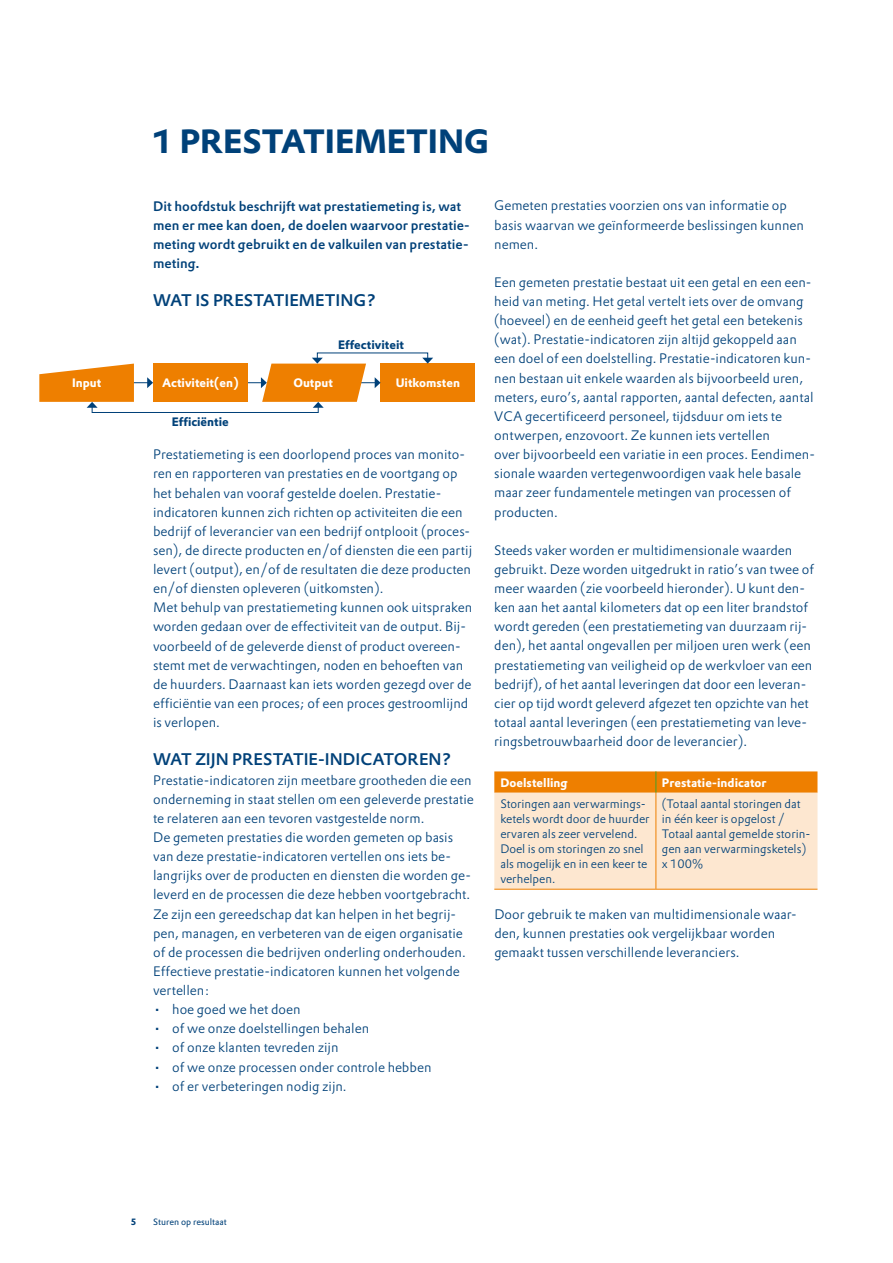
<style>
.page{position:relative;width:893px;height:1263px;background:#fff}
.page>*{position:absolute;margin:0;border:0;box-sizing:border-box;transform-origin:0 0}
.t1{font:700 33px "DTL Prokyon TOT";color:#004179}
.t2{font:500 16.5px "DTL Prokyon TOT";color:#004179}
.t3{font:300 13.5px/19.2px "DTL Prokyon TOT";color:#004179}
.t4{font:500 13.5px/19.2px "DTL Prokyon TOT";color:#004179}
.t5{font:300 12px/15px "DTL Prokyon TOT";color:#004179}
.t6{font:700 12px "DTL Prokyon TOT";color:#fff}
.t7{font:700 12px "DTL Prokyon TOT";color:#004179}
.t8{font:9px "DTL Prokyon TOT";color:#004179}
.t9{font:700 9px "DTL Prokyon TOT";color:#004179}
</style>
<div class="page">
<svg style="left:494px;top:771px;width:323px;height:118px;background:#fad4aa"></svg>
<hr style="left:655px;top:793px;width:1px;height:96px;background:#ee7f00">
<hr style="left:494px;top:889px;width:162px;height:1px;background:#ee7f00">
<hr style="left:656px;top:889px;width:161px;height:1px;background:#ee7f00">
<div style="left:381px;top:364px;width:94px;height:38px;background:#ee7f00"></div>
<div style="left:153px;top:364px;width:95px;height:38px;background:#ee7f00"></div>
<svg style="left:422px;top:358px;width:11px;height:6px"></svg>
<div style="left:92px;top:406px;width:227px;height:7px;border:1px solid #004179"></div>
<svg style="left:236px;top:358px;width:145px;height:50px"></svg>
<svg style="left:39px;top:364px;width:114px;height:44px"></svg>
<h1 class="t1" style="left:153px;top:120px;width:337px">1 Prestatiemeting</h1>
<p class="t4" style="left:153px;top:196px;width:318px">Dit hoofdstuk beschrijft wat prestatiemeting is, wat men er mee kan doen, de doelen waarvoor prestatie&shy;meting wordt gebruikt en de valkuilen van prestatie&shy;meting.</p>
<p class="t2" style="left:153px;top:290px;width:225px">Wat is prestatiemeting?</p>
<p class="t7" style="left:338px;top:337px;width:67px">Effectiviteit</p>
<p class="t6" style="left:72px;top:375px;width:31px">Input</p>
<p class="t6" style="left:162px;top:375px;width:78px">Activiteit(en)</p>
<p class="t6" style="left:293px;top:375px;width:41px">Output</p>
<p class="t6" style="left:396px;top:375px;width:66px">Uitkomsten</p>
<p class="t7" style="left:172px;top:413px;width:59px">Efficiëntie</p>
<p class="t3" style="left:153px;top:445px;width:321px">Prestatiemeting is een doorlopend proces van monito&shy;ren en rapporteren van prestaties en de voortgang op het behalen van vooraf gestelde doelen. Prestatie&shy;indicatoren kunnen zich richten op activiteiten die een bedrijf of leverancier van een bedrijf ontplooit (proces&shy;sen), de directe producten en/of diensten die een partij levert (output), en/of de resultaten die deze producten en/of diensten opleveren (uitkomsten).<br>Met behulp van prestatiemeting kunnen ook uitspraken worden gedaan over de effectiviteit van de output. Bij&shy;voorbeeld of de geleverde dienst of product overeen&shy;stemt met de verwachtingen, noden en behoeften van de huurders. Daarnaast kan iets worden gezegd over de efficiëntie van een proces; of een proces gestroomlijnd is verlopen.</p>
<p class="t2" style="left:153px;top:749px;width:300px">Wat zijn prestatie-indicatoren ?</p>
<p class="t3" style="left:153px;top:770px;width:322px">Prestatie-indicatoren zijn meetbare grootheden die een onderneming in staat stellen om een geleverde prestatie te relateren aan een tevoren vastgestelde norm.<br>De gemeten prestaties die worden gemeten op basis van deze prestatie-indicatoren vertellen ons iets be&shy;langrijks over de producten en diensten die worden ge&shy;leverd en de processen die deze hebben voortgebracht.<br>Ze zijn een gereedschap dat kan helpen in het begrij&shy;pen, managen, en verbeteren van de eigen organisatie of de processen die bedrijven onderling onderhouden.<br>Effectieve prestatie-indicatoren kunnen het volgende vertellen:</p>
<p class="t3" style="left:153px;top:1000px;width:149px">• hoe goed we het doen</p>
<p class="t3" style="left:153px;top:1019px;width:218px">• of we onze doelstellingen behalen</p>
<p class="t3" style="left:153px;top:1038px;width:187px">• of onze klanten tevreden zijn</p>
<p class="t3" style="left:153px;top:1057px;width:280px">• of we onze processen onder controle hebben</p>
<p class="t3" style="left:153px;top:1076px;width:195px">• of er verbeteringen nodig zijn.</p>
<p class="t3" style="left:494px;top:196px;width:311px">Gemeten prestaties voorzien ons van informatie op basis waarvan we geïnformeerde beslissingen kunnen nemen.</p>
<p class="t3" style="left:494px;top:272px;width:322px">Een gemeten prestatie bestaat uit een getal en een een&shy;heid van meting. Het getal vertelt iets over de omvang (hoeveel) en de eenheid geeft het getal een betekenis (wat). Prestatie-indicatoren zijn altijd gekoppeld aan een doel of een doelstelling. Prestatie-indicatoren kun&shy;nen bestaan uit enkele waarden als bijvoorbeeld uren, meters, euro’s, aantal rapporten, aantal defecten, aantal VCA gecertificeerd personeel, tijdsduur om iets te ontwerpen, enzovoort. Ze kunnen iets vertellen<br>over bijvoorbeeld een variatie in een proces. Eendimen&shy;sionale waarden vertegenwoordigen vaak hele basale maar zeer fundamentele metingen van processen of producten.</p>
<p class="t3" style="left:494px;top:540px;width:321px">Steeds vaker worden er multidimensionale waarden gebruikt. Deze worden uitgedrukt in ratio’s van twee of meer waarden (zie voorbeeld hieronder). U kunt den&shy;ken aan het aantal kilometers dat op een liter brandstof wordt gereden (een prestatiemeting van duurzaam rij&shy;den), het aantal ongevallen per miljoen uren werk (een prestatiemeting van veiligheid op de werkvloer van een bedrijf), of het aantal leveringen dat door een leveran&shy;cier op tijd wordt geleverd afgezet ten opzichte van het totaal aantal leveringen (een prestatiemeting van leve&shy;ringsbetrouwbaarheid door de leverancier).</p>
<p class="t6" style="left:500px;top:774px;width:69px">Doelstelling</p>
<p class="t6" style="left:662px;top:774px;width:106px">Prestatie-indicator</p>
<p class="t5" style="left:500px;top:796px;width:151px">Storingen aan verwarmings&shy;ketels wordt door de huurder ervaren als zeer vervelend.<br>Doel is om storingen zo snel als mogelijk en in een keer te verhelpen.</p>
<p class="t5" style="left:662px;top:796px;width:150px">(Totaal aantal storingen dat in één keer is opgelost /<br>Totaal aantal gemelde storin&shy;gen aan verwarmingsketels) x 100%</p>
<p class="t3" style="left:494px;top:904px;width:304px">Door gebruik te maken van multidimensionale waar&shy;den, kunnen prestaties ook vergelijkbaar worden gemaakt tussen verschillende leveranciers.</p>
<p class="t9" style="left:131px;top:1215px;width:7px">5</p>
<p class="t8" style="left:153px;top:1216px;width:75px">Sturen op resultaat</p>
</div>
